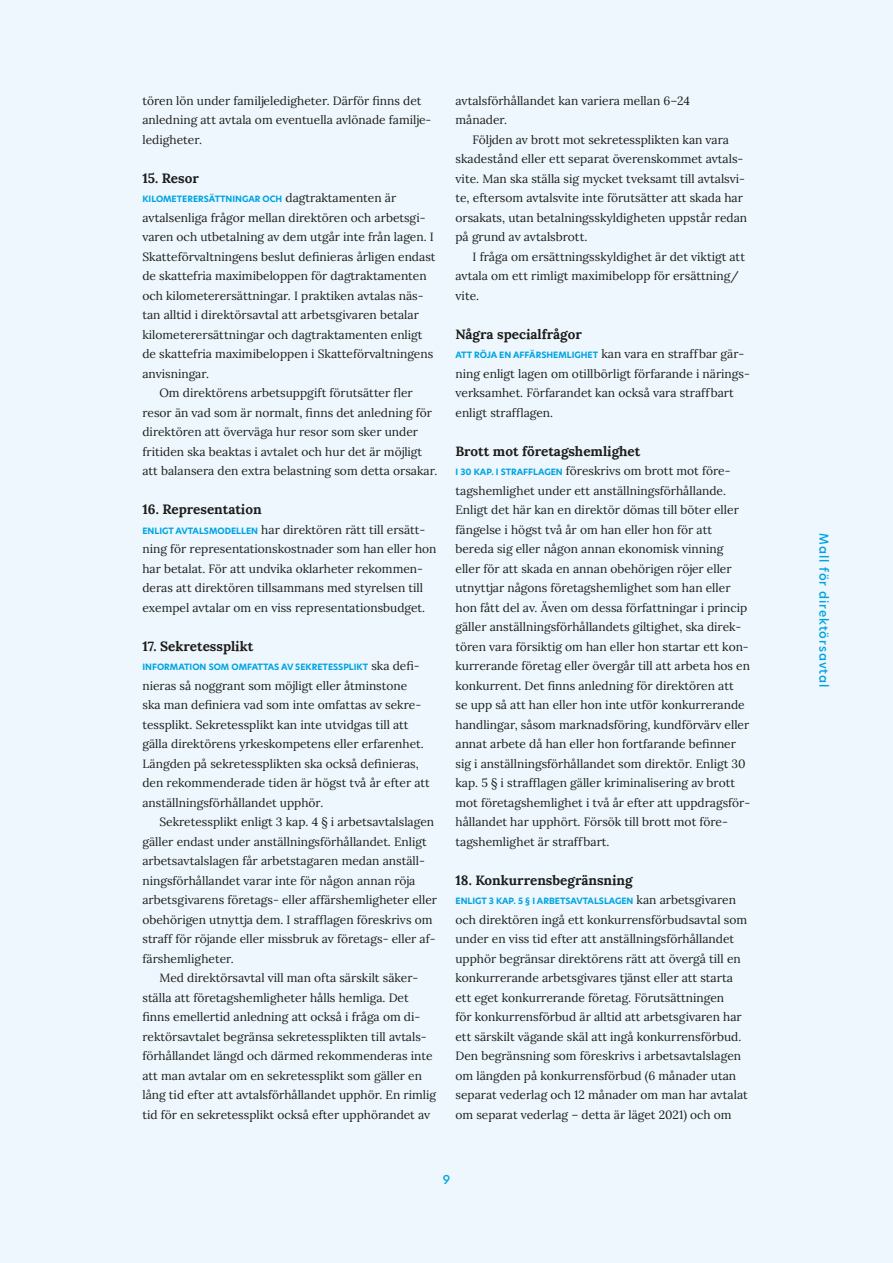
<style>
.page{position:relative;width:893px;height:1263px;background:#edf7fd}
.page>*{position:absolute;margin:0;border:0;box-sizing:border-box;transform-origin:0 0}
._1_ots{font:700 13.5px "Lora";color:#1d1d1b}
._1_väliots{font:700 13.5px "Lora";color:#1d1d1b}
._1_leipis{font:12px/19.5px "Lora";color:#1d1d1b}
._1_leipis_sis{font:12px/19.5px "Lora";color:#1d1d1b}
.t1{font:500 12px "Hero New";letter-spacing:.08em;color:#00a3e2}
._1_leipis-2{font:700 8.55px "Hero New";color:#00a3e2}
.s1{font-family:"Lora";font-weight:400;font-size:12px;color:#1d1d1b}
.s2{font-family:"Hero New";font-weight:700;font-size:8.55px;color:#00a3e2}
</style>
<div class="page">
<p class="_1_leipis" style="left:142px;top:90px;width:291px">tören lön under familjeledigheter. Därför finns det anledning att avtala om eventuella avlönade familje&shy;ledigheter.</p>
<h2 class="_1_ots" style="left:142px;top:166px;width:58px">15. Resor</h2>
<p class="_1_leipis-2" style="left:142px;top:193px;width:255px">KILOMETERERSÄTTNINGAR OCH <span class="s1">dagtraktamenten är</span></p>
<p class="_1_leipis" style="left:142px;top:207px;width:295px">avtalsenliga frågor mellan direktören och arbetsgi&shy;varen och utbetalning av dem utgår inte från lagen. I Skatteförvaltningens beslut definieras årligen endast de skattefria maximibeloppen för dagtraktamenten och kilometerersättningar. I praktiken avtalas näs&shy;tan alltid i direktörsavtal att arbetsgivaren betalar kilometerersättningar och dagtraktamenten enligt de skattefria maximibeloppen i Skatteförvaltningens anvisningar.</p>
<p class="_1_leipis_sis" style="left:142px;top:382px;width:296px;text-indent:17px">Om direktörens arbetsuppgift förutsätter fler resor än vad som är normalt, finns det anledning för direktören att överväga hur resor som sker under fritiden ska beaktas i avtalet och hur det är möjligt att balansera den extra belastning som detta orsakar.</p>
<h2 class="_1_ots" style="left:142px;top:498px;width:121px">16. Representation</h2>
<p class="_1_leipis" style="left:142px;top:519px;width:296px"><span class="s2">ENLIGT AVTALSMODELLEN</span> har direktören rätt till ersätt&shy;ning för representationskostnader som han eller hon har betalat. För att undvika oklarheter rekommen&shy;deras att direktören tillsammans med styrelsen till exempel avtalar om en viss representationsbudget.</p>
<h2 class="_1_ots" style="left:142px;top:634px;width:112px">17. Sekretessplikt</h2>
<p class="_1_leipis-2" style="left:142px;top:661px;width:279px">INFORMATION SOM OMFATTAS AV SEKRETESSPLIKT <span class="s1">ska defi-</span></p>
<p class="_1_leipis" style="left:142px;top:675px;width:289px">nieras så noggrant som möjligt eller åtminstone<br>ska man definiera vad som inte omfattas av sekre&shy;tessplikt. Sekretessplikt kan inte utvidgas till att gälla direktörens yrkeskompetens eller erfarenhet.<br>Längden på sekretessplikten ska också definieras, den rekommenderade tiden är högst två år efter att anställningsförhållandet upphör.</p>
<p class="_1_leipis_sis" style="left:142px;top:811px;width:296px;text-indent:17px">Sekretessplikt enligt 3 kap. 4 § i arbetsavtalslagen gäller endast under anställningsförhållandet. Enligt arbetsavtalslagen får arbetstagaren medan anställ&shy;ningsförhållandet varar inte för någon annan röja arbetsgivarens företags- eller affärshemligheter eller obehörigen utnyttja dem. I strafflagen föreskrivs om straff för röjande eller missbruk av företags- eller af&shy;färshemligheter.</p>
<p class="_1_leipis_sis" style="left:142px;top:967px;width:295px;text-indent:17px">Med direktörsavtal vill man ofta särskilt säker&shy;ställa att företagshemligheter hålls hemliga. Det finns emellertid anledning att också i fråga om di&shy;rektörsavtalet begränsa sekretessplikten till avtals&shy;förhållandet längd och därmed rekommenderas inte att man avtalar om en sekretessplikt som gäller en lång tid efter att avtalsförhållandet upphör. En rimlig tid för en sekretessplikt också efter upphörandet av</p>
<p class="_1_leipis_sis" style="left:455px;top:90px;width:236px">avtalsförhållandet kan variera mellan 6–24 månader.</p>
<p class="_1_leipis_sis" style="left:455px;top:129px;width:293px;text-indent:17px">Följden av brott mot sekretessplikten kan vara skadestånd eller ett separat överenskommet avtals&shy;vite. Man ska ställa sig mycket tveksamt till avtalsvi&shy;te, eftersom avtalsvite inte förutsätter att skada har orsakats, utan betalningsskyldigheten uppstår redan på grund av avtalsbrott.</p>
<p class="_1_leipis_sis" style="left:455px;top:246px;width:291px;text-indent:17px">I fråga om ersättningsskyldighet är det viktigt att avtala om ett rimligt maximibelopp för ersättning/ vite.</p>
<h3 class="_1_väliots" style="left:455px;top:322px;width:128px">Några specialfrågor</h3>
<p class="_1_leipis-2" style="left:455px;top:349px;width:290px">ATT RÖJA EN AFFÄRSHEMLIGHET <span class="s1">kan vara en straffbar gär-</span></p>
<p class="_1_leipis" style="left:455px;top:363px;width:296px">ning enligt lagen om otillbörligt förfarande i närings&shy;verksamhet. Förfarandet kan också vara straffbart enligt strafflagen.</p>
<h3 class="_1_väliots" style="left:455px;top:439px;width:186px">Brott mot företagshemlighet</h3>
<p class="_1_leipis" style="left:455px;top:460px;width:296px"><span class="s2">I 30 KAP. I STRAFFLAGEN</span> föreskrivs om brott mot före&shy;tagshemlighet under ett anställningsförhållande.<br>Enligt det här kan en direktör dömas till böter eller fängelse i högst två år om han eller hon för att bereda sig eller någon annan ekonomisk vinning eller för att skada en annan obehörigen röjer eller utnyttjar någons företagshemlighet som han eller hon fått del av. Även om dessa författningar i princip gäller anställningsförhållandets giltighet, ska direk&shy;tören vara försiktig om han eller hon startar ett kon&shy;kurrerande företag eller övergår till att arbeta hos en konkurrent. Det finns anledning för direktören att<br>se upp så att han eller hon inte utför konkurrerande handlingar, såsom marknadsföring, kundförvärv eller annat arbete då han eller hon fortfarande befinner sig i anställningsförhållandet som direktör. Enligt 30 kap. 5 § i strafflagen gäller kriminalisering av brott mot företagshemlighet i två år efter att uppdragsför&shy;hållandet har upphört. Försök till brott mot före&shy;tagshemlighet är straffbart.</p>
<h2 class="_1_ots" style="left:455px;top:868px;width:179px">18. Konkurrensbegränsning</h2>
<p class="_1_leipis-2" style="left:455px;top:895px;width:282px">ENLIGT 3 KAP. 5 § I ARBETSAVTALSLAGEN <span class="s1">kan arbetsgivaren</span></p>
<p class="_1_leipis" style="left:455px;top:909px;width:294px">och direktören ingå ett konkurrensförbudsavtal som under en viss tid efter att anställningsförhållandet upphör begränsar direktörens rätt att övergå till en konkurrerande arbetsgivares tjänst eller att starta ett eget konkurrerande företag. Förutsättningen<br>för konkurrensförbud är alltid att arbetsgivaren har ett särskilt vägande skäl att ingå konkurrensförbud.<br>Den begränsning som föreskrivs i arbetsavtalslagen om längden på konkurrensförbud (6 månader utan separat vederlag och 12 månader om man har avtalat om separat vederlag – detta är läget 2021) och om</p>
<p class="t1" style="left:443px;top:1172px;width:9px">9</p>
<p class="t1" style="left:832px;top:533px;width:156px;rotate:90deg">Mall för direktörsavtal</p>
</div>
